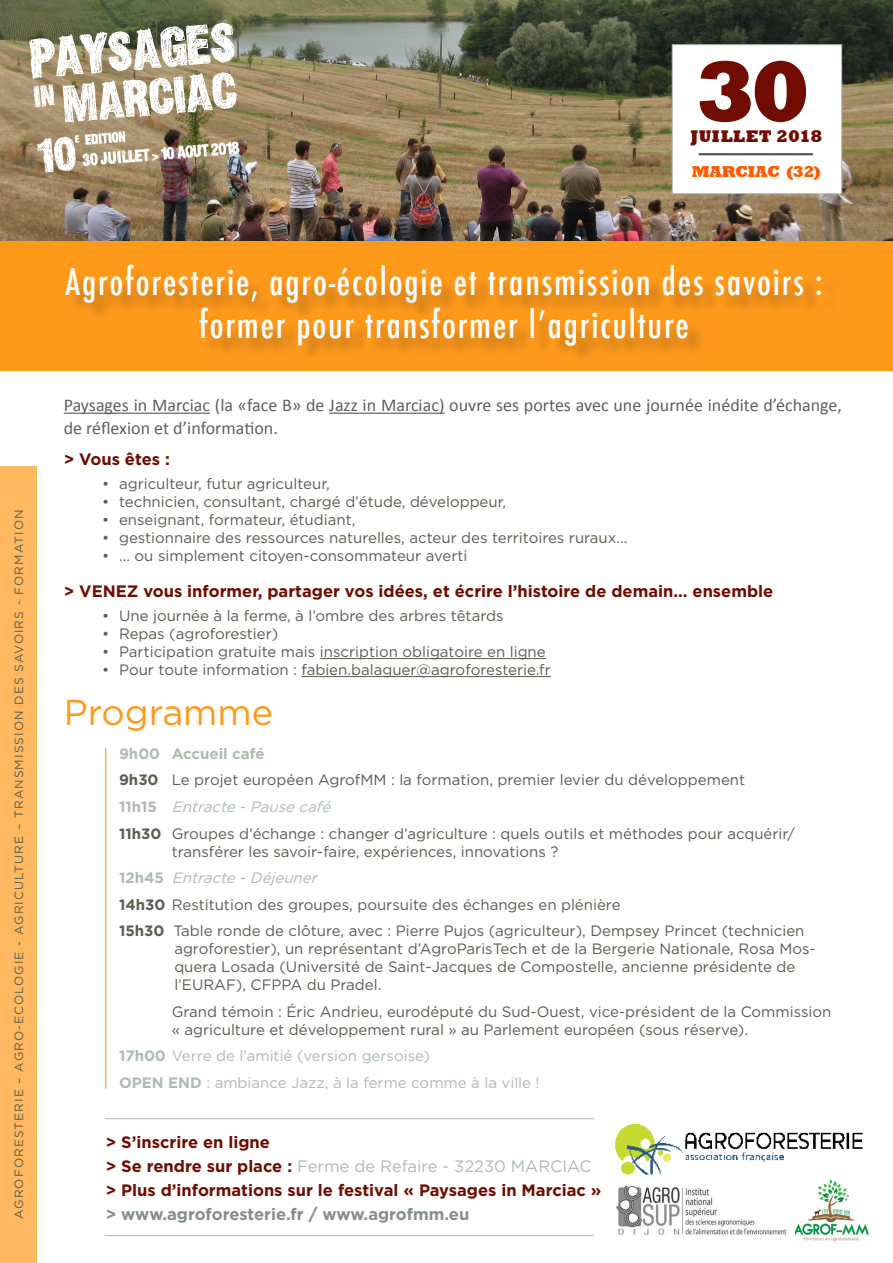
<style>
.page{position:relative;width:893px;height:1263px;background:#fff}
.page>*{position:absolute;margin:0;border:0;box-sizing:border-box;transform-origin:0 0}
.t1{font:800 87.75px "Rockwell";color:#710c02}
.t2{font:500 condensed 36px/43.2px "Futura";letter-spacing:.05em;color:#fff;text-align:center}
.t3{font:36px "Gotham";color:#ff991a}
.t4{font:18px/22.5px "Calibri";color:#5f5f62}
.t5{font:800 17.4px "Rockwell";letter-spacing:.02em;color:#710c02}
.t6{font:700 16.5px/24px "Gotham";color:#6f0c01}
.t7{font:700 16.5px "Gotham";color:#849086}
.t8{font:800 16.2px "Rockwell";letter-spacing:-.01em;color:#fe5a00}
.t9{font:15px/26.5px "Gotham";color:#565f50}
.t10{font:15px/26.5px "Gotham";color:#adbcae}
.t11{font:12px "Gotham";letter-spacing:.09em;color:#565f50}
.s1{font-weight:700;color:#adbcae}
.s2{font-weight:700}
.s3{font-style:italic;color:#adbcae}
.s4{font-weight:400;color:#adbcae}
</style>
<div class="page">
<img style="left:0;top:0;width:892px;height:241px">
<hr style="left:105px;top:1118px;width:489px;height:1px;background:#adbcae">
<hr style="left:105px;top:1235px;width:489px;height:1px;background:#adbcae">
<div style="left:0;top:241px;width:893px;height:130px;background:#ff991a"></div>
<div style="left:672px;top:44px;width:170px;height:150px;background:#fff;border:1px solid #adbcae"></div>
<hr style="left:699px;top:153px;width:114px;height:2px;background:#565f50">
<div style="left:69px;top:268px;width:770px;height:96px;background:#231f20;opacity:.26"></div>
<div style="left:0;top:467px;width:36px;height:796px;background:#ffb85f"></div>
<hr style="left:105px;top:748px;width:1px;height:341px;background:#ff991a">
<img style="left:22px;top:11px;width:228px;height:174px">
<hr style="left:64px;top:413px;width:146px;height:1px;background:#5f5f62">
<hr style="left:329px;top:413px;width:115px;height:1px;background:#5f5f62">
<hr style="left:320px;top:658px;width:226px;height:1px;background:#565f50">
<hr style="left:301px;top:676px;width:250px;height:1px;background:#565f50">
<img style="left:795px;top:1179px;width:74px;height:63px">
<img style="left:615px;top:1124px;width:248px;height:51px">
<img style="left:616px;top:1185px;width:171px;height:51px">
<p class="t11" style="left:12px;top:1219px;width:711px;rotate:-90deg">AGROFORESTERIE – AGRO-ECOLOGIE - AGRICULTURE – TRANSMISSION DES SAVOIRS - FORMATION</p>
<h1 class="t1" style="left:696px;top:41px;width:116px">30</h1>
<p class="t5" style="left:690px;top:126px;width:133px">JUILLET 2018</p>
<p class="t8" style="left:692px;top:162px;width:131px">maRCIAC (32)</p>
<h2 class="t2" style="left:65px;top:260px;width:759px">Agroforesterie, agro-écologie et transmission des savoirs : former pour transformer l’agriculture</h2>
<p class="t4" style="left:64px;top:394px;width:780px">Paysages in Marciac (la «face B» de Jazz in Marciac) ouvre ses portes avec une journée inédite d’échange, de réflexion et d’information.</p>
<p class="t6" style="left:64px;top:446px;width:108px">&gt; Vous êtes :</p>
<p class="t9" style="left:102px;top:470px;width:229px">• agriculteur, futur agriculteur,</p>
<p class="t9" style="left:102px;top:488px;width:406px">• technicien, consultant, chargé d’étude, développeur,</p>
<p class="t9" style="left:102px;top:506px;width:255px">• enseignant, formateur, étudiant,</p>
<p class="t9" style="left:102px;top:524px;width:527px">• gestionnaire des ressources naturelles, acteur des territoires ruraux...</p>
<p class="t9" style="left:102px;top:542px;width:367px">• ... ou simplement citoyen-consommateur averti</p>
<p class="t6" style="left:64px;top:578px;width:711px">&gt; VENEZ vous informer, partager vos idées, et écrire l’histoire de demain... ensemble</p>
<p class="t9" style="left:102px;top:602px;width:403px">• Une journée à la ferme, à l’ombre des arbres têtards</p>
<p class="t9" style="left:102px;top:620px;width:178px">• Repas (agroforestier)</p>
<p class="t9" style="left:102px;top:638px;width:445px">• Participation gratuite mais inscription obligatoire en ligne</p>
<p class="t9" style="left:102px;top:656px;width:450px">• Pour toute information : fabien.balaguer@agroforesterie.fr</p>
<h2 class="t3" style="left:64px;top:693px;width:211px">Programme</h2>
<p class="t9" style="left:119px;top:740px;width:677px"><span class="s1">9h00 Accueil café<br></span><span class="s2">9h30</span> Le projet européen AgrofMM : la formation, premier levier du développement<br><span class="s1">1 1 h 1 5</span> <span class="s3">Entracte - Pause café<br></span><span class="s2">11h30</span> Groupes d’échange : changer d’agriculture : quels outils et méthodes pour acquérir/</p>
<p class="t9" style="left:119px;top:838px;width:687px;text-indent:53px">transférer les savoir-faire, expériences, innovations ?<br><span class="s1">1 2 h 4 5</span> <span class="s3">Entracte - Déjeuner<br></span><span class="s2">14h30</span> Restitution des groupes, poursuite des échanges en plénière<br><span class="s2">15h30</span> Table ronde de clôture, avec : Pierre Pujos (agriculteur), Dempsey Princet (technicien</p>
<p class="t9" style="left:174px;top:939px;width:643px;line-height:18px">agroforestier), un représentant d’AgroParisTech et de la Bergerie Nationale, Rosa Mos&shy;quera Losada (Université de Saint-Jacques de Compostelle, ancienne présidente de l’EURAF), CFPPA du Pradel.</p>
<p class="t9" style="left:172px;top:1002px;width:661px;line-height:18px">Grand témoin : Éric Andrieu, eurodéputé du Sud-Ouest, vice-président de la Commission « agriculture et développement rural » au Parlement européen (sous réserve).</p>
<p class="t10" style="left:119px;top:1042px;width:422px"><span class="s2">17h00</span> Verre de l’amitié (version gersoise)<br><span class="s2">OPEN END</span> : ambiance Jazz, à la ferme comme à la ville !</p>
<p class="t6" style="left:106px;top:1129px;width:497px">&gt; S’inscrire en ligne<br>&gt; Se rendre sur place : <span class="s4">Ferme de Refaire - 32230 MARCIAC </span>&gt; Plus d’informations sur le festival « Paysages in Marciac »</p>
<p class="t7" style="left:106px;top:1204px;width:365px">&gt; www.agroforesterie.fr / www.agrofmm.eu</p>
</div>
